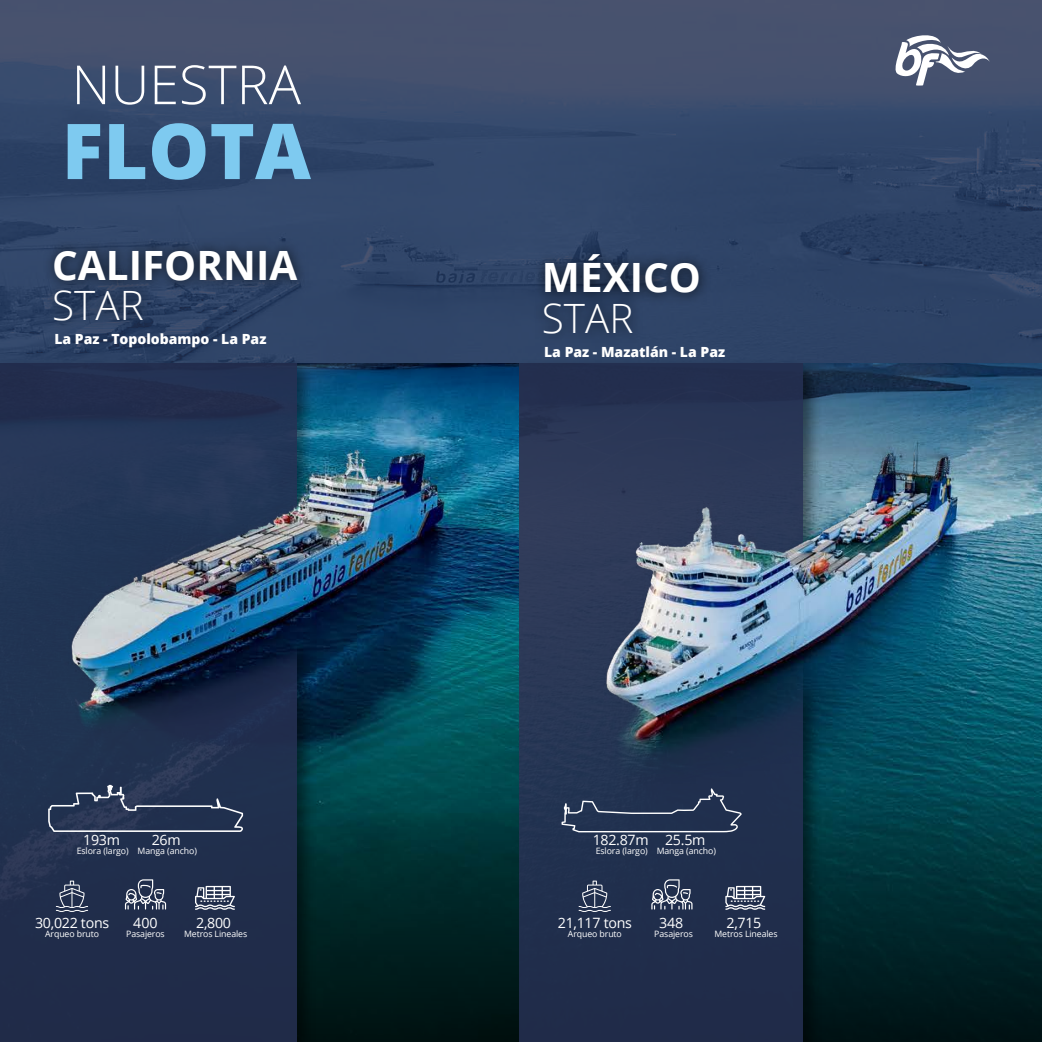
<style>
.page{position:relative;width:1042px;height:1042px;background:#fff}
.page>*{position:absolute;margin:0;border:0;box-sizing:border-box;transform-origin:0 0}
.t1{font:800 77px "Open Sans";color:#7ecaf0}
.t2{font:300 53.9px "Open Sans";color:#fff}
.t3{font:700 40.43px "Open Sans";color:#fff}
.t4{font:300 40.43px "Open Sans";color:#fff}
.t5{font:14.17px "Open Sans";letter-spacing:-.02em;color:#fff}
.t6{font:800 14px "Open Sans";color:#fff}
.t7{font:8.75px "Open Sans";letter-spacing:-.01em;color:#fff}
</style>
<div class="page">
<svg style="left:0;top:1px;width:1041px;height:362px;background:#364869"></svg>
<svg style="left:891px;top:32px;width:98px;height:54px"></svg>
<div style="left:519px;top:787px;width:523px;height:255px;background:linear-gradient(to bottom,#014b56,#000e0f)"></div>
<img style="left:508px;top:354px;width:318px;height:688px">
<div style="left:517px;top:363px;width:286px;height:679px;background:#242e4f"></div>
<svg style="left:725px;top:886px;width:40px;height:24px"></svg>
<svg style="left:651px;top:886px;width:41px;height:23px"></svg>
<svg style="left:578px;top:886px;width:33px;height:26px"></svg>
<img style="left:525px;top:239px;width:194px;height:123px">
<svg style="left:320px;top:886px;width:198px;height:156px;background:#001c1c"></svg>
<img style="left:0;top:354px;width:320px;height:688px">
<div style="left:0;top:363px;width:296px;height:679px;background:#242e4f"></div>
<img style="left:36px;top:229px;width:279px;height:120px">
<svg style="left:195px;top:886px;width:40px;height:24px"></svg>
<svg style="left:125px;top:886px;width:41px;height:23px"></svg>
<svg style="left:56px;top:886px;width:32px;height:26px"></svg>
<img style="left:0;top:363px;width:1039px;height:523px">
<h2 class="t2" style="left:72px;top:48px;width:231px">NUESTRA</h2>
<h1 class="t1" style="left:62px;top:92px;width:251px">FLOTA</h1>
<h3 class="t3" style="left:52px;top:236px;width:246px">CALIFORNIA</h3>
<h3 class="t4" style="left:52px;top:278px;width:93px">STAR</h3>
<h3 class="t6" style="left:54px;top:328px;width:214px">La Paz - Topolobampo - La Paz</h3>
<h3 class="t3" style="left:542px;top:249px;width:160px">MÉXICO</h3>
<h3 class="t4" style="left:542px;top:290px;width:93px">STAR</h3>
<h3 class="t6" style="left:544px;top:341px;width:182px">La Paz - Mazatlán - La Paz</h3>
<h3 class="t5" style="left:83px;top:830px;width:38px">193m</h3>
<p class="t7" style="left:77px;top:845px;width:54px">Eslora (largo)</p>
<h3 class="t5" style="left:152px;top:830px;width:30px">26m</h3>
<p class="t7" style="left:138px;top:845px;width:61px">Manga (ancho)</p>
<h3 class="t5" style="left:593px;top:830px;width:57px">182.87m</h3>
<p class="t7" style="left:596px;top:845px;width:54px">Eslora (largo)</p>
<h3 class="t5" style="left:665px;top:830px;width:42px">25.5m</h3>
<p class="t7" style="left:657px;top:845px;width:61px">Manga (ancho)</p>
<h3 class="t5" style="left:35px;top:913px;width:76px">30,022 tons</h3>
<p class="t7" style="left:45px;top:927px;width:56px">Arqueo bruto</p>
<h3 class="t5" style="left:133px;top:913px;width:26px">400</h3>
<h3 class="t5" style="left:196px;top:913px;width:36px">2,800</h3>
<p class="t7" style="left:184px;top:927px;width:65px">Metros Lineales</p>
<p class="t7" style="left:126px;top:927px;width:40px">Pasajeros</p>
<h3 class="t5" style="left:558px;top:913px;width:76px">21,117 tons</h3>
<p class="t7" style="left:568px;top:927px;width:56px">Arqueo bruto</p>
<h3 class="t5" style="left:659px;top:913px;width:26px">348</h3>
<h3 class="t5" style="left:726px;top:913px;width:36px">2,715</h3>
<p class="t7" style="left:654px;top:927px;width:40px">Pasajeros</p>
<p class="t7" style="left:714px;top:927px;width:65px">Metros Lineales</p>
</div>
